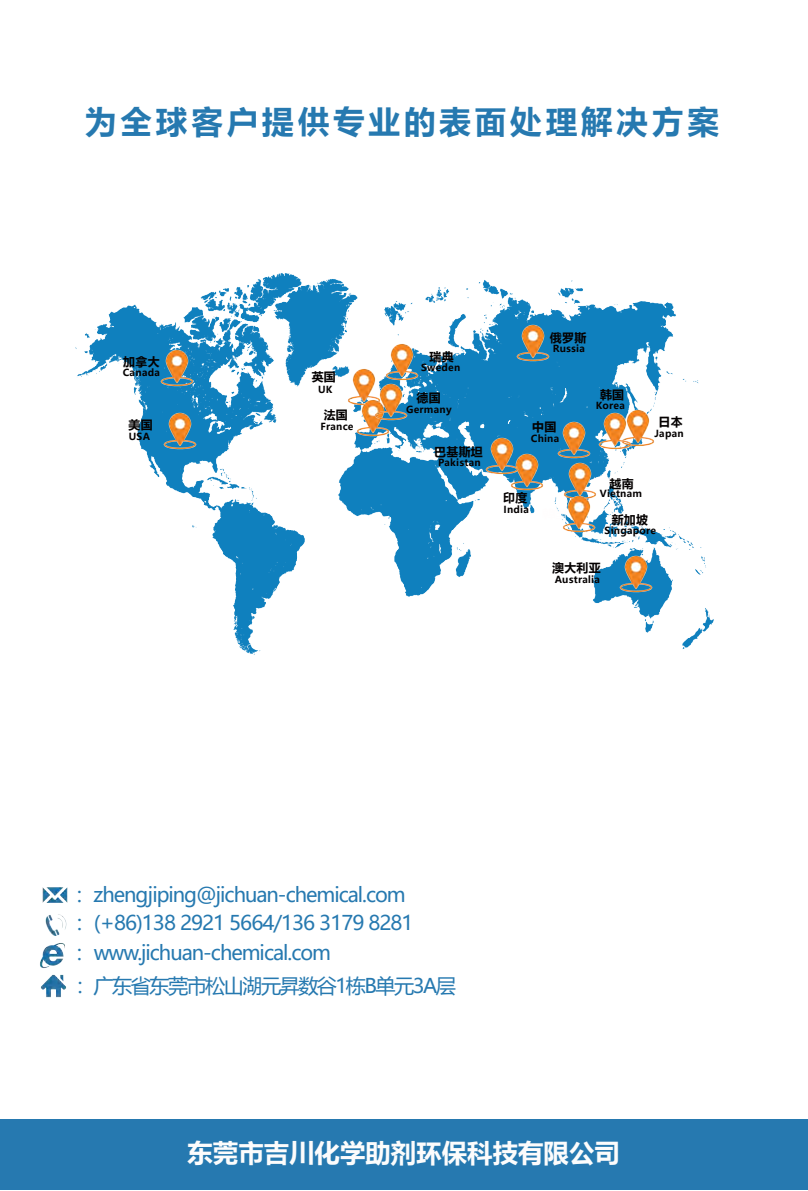
<style>
.page{position:relative;width:808px;height:1191px;background:#fff}
.page>*{position:absolute;margin:0;border:0;box-sizing:border-box;transform-origin:0 0}
.t1{font:700 31.6px "Microsoft Ya Hei";letter-spacing:.125em;color:#2679b0}
.t2{font:700 25.4px "Microsoft Ya Hei";color:#fcfcfc}
.t3{font:20.2px "Microsoft Ya Hei";letter-spacing:-.05em;color:#2679b0}
.t4{font:20.2px "Microsoft Ya Hei";letter-spacing:-.075em;color:#2679b0}
.t5{font:700 11.8px "Microsoft Ya Hei";letter-spacing:.025em;color:#040000}
.t6{font:11.8px "Microsoft Ya Hei";color:#fffdfd}
.t7{font:700 9.6px "Microsoft Ya Hei";letter-spacing:.025em;color:#040000}
</style>
<div class="page">
<img style="left:75px;top:273px;width:639px;height:382px">
<img style="left:556px;top:422px;width:37px;height:37px">
<img style="left:620px;top:410px;width:37px;height:37px">
<img style="left:561px;top:462px;width:38px;height:37px">
<img style="left:560px;top:495px;width:37px;height:37px">
<img style="left:508px;top:454px;width:37px;height:37px">
<img style="left:345px;top:368px;width:37px;height:37px">
<img style="left:355px;top:399px;width:37px;height:37px">
<img style="left:514px;top:324px;width:37px;height:37px">
<img style="left:596px;top:412px;width:37px;height:37px">
<img style="left:162px;top:412px;width:37px;height:37px">
<img style="left:372px;top:384px;width:37px;height:37px">
<img style="left:158px;top:349px;width:37px;height:37px">
<img style="left:383px;top:343px;width:37px;height:37px">
<img style="left:617px;top:555px;width:37px;height:37px">
<img style="left:483px;top:437px;width:37px;height:37px">
<img style="left:42px;top:887px;width:26px;height:16px">
<img style="left:45px;top:914px;width:22px;height:22px">
<img style="left:40px;top:974px;width:27px;height:24px">
<img style="left:40px;top:943px;width:25px;height:25px">
<div style="left:0;top:1118px;width:808px;height:71px;background:#2679b0"></div>
<h1 class="t1" style="left:85px;top:100px;width:635px">为全球客户提供专业的表面处理解决方案</h1>
<p class="t5" style="left:123px;top:353px;width:38px">加拿大</p>
<p class="t7" style="left:123px;top:366px;width:39px">Canada</p>
<p class="t5" style="left:128px;top:416px;width:26px">美国</p>
<p class="t7" style="left:129px;top:430px;width:23px">USA</p>
<p class="t5" style="left:312px;top:369px;width:26px">英国</p>
<p class="t5" style="left:324px;top:407px;width:26px">法国</p>
<p class="t7" style="left:318px;top:382px;width:16px">UK</p>
<p class="t7" style="left:320px;top:419px;width:35px">France</p>
<p class="t5" style="left:429px;top:349px;width:26px">瑞典</p>
<p class="t7" style="left:421px;top:361px;width:41px">Sweden</p>
<p class="t5" style="left:417px;top:389px;width:26px">德国</p>
<p class="t7" style="left:406px;top:403px;width:47px">Germany</p>
<p class="t5" style="left:550px;top:330px;width:38px">俄罗斯</p>
<p class="t7" style="left:553px;top:342px;width:34px">Russia</p>
<p class="t5" style="left:532px;top:418px;width:26px">中国</p>
<p class="t7" style="left:531px;top:431px;width:30px">China</p>
<p class="t5" style="left:600px;top:386px;width:26px">韩国</p>
<p class="t7" style="left:596px;top:399px;width:31px">Korea</p>
<p class="t5" style="left:658px;top:413px;width:26px">日本</p>
<p class="t7" style="left:655px;top:427px;width:31px">Japan</p>
<p class="t5" style="left:434px;top:443px;width:50px">巴基斯坦</p>
<p class="t7" style="left:438px;top:456px;width:44px">Pakistan</p>
<p class="t5" style="left:503px;top:490px;width:26px">印度</p>
<p class="t7" style="left:503px;top:502px;width:27px">India</p>
<p class="t6" style="left:543px;top:505px;width:26px">韓国</p>
<p class="t5" style="left:609px;top:475px;width:26px">越南</p>
<p class="t5" style="left:612px;top:511px;width:38px">新加坡</p>
<p class="t7" style="left:600px;top:487px;width:44px">Vietnam</p>
<p class="t7" style="left:605px;top:524px;width:53px">Singapore</p>
<p class="t5" style="left:552px;top:559px;width:50px">澳大利亚</p>
<p class="t7" style="left:555px;top:573px;width:47px">Australia</p>
<h3 class="t3" style="left:74px;top:881px;width:333px">：zhengjiping@jichuan-chemical.com</h3>
<h3 class="t3" style="left:74px;top:908px;width:341px">：(+86)138 2921 5664/136 3179 8281</h3>
<h3 class="t3" style="left:75px;top:938px;width:258px">：www.jichuan-chemical.com</h3>
<h3 class="t4" style="left:75px;top:972px;width:382px">：广东省东莞市松山湖元昇数谷1栋B单元3A层</h3>
<h2 class="t2" style="left:187px;top:1135px;width:434px">东莞市吉川化学助剂环保科技有限公司</h2>
</div>
